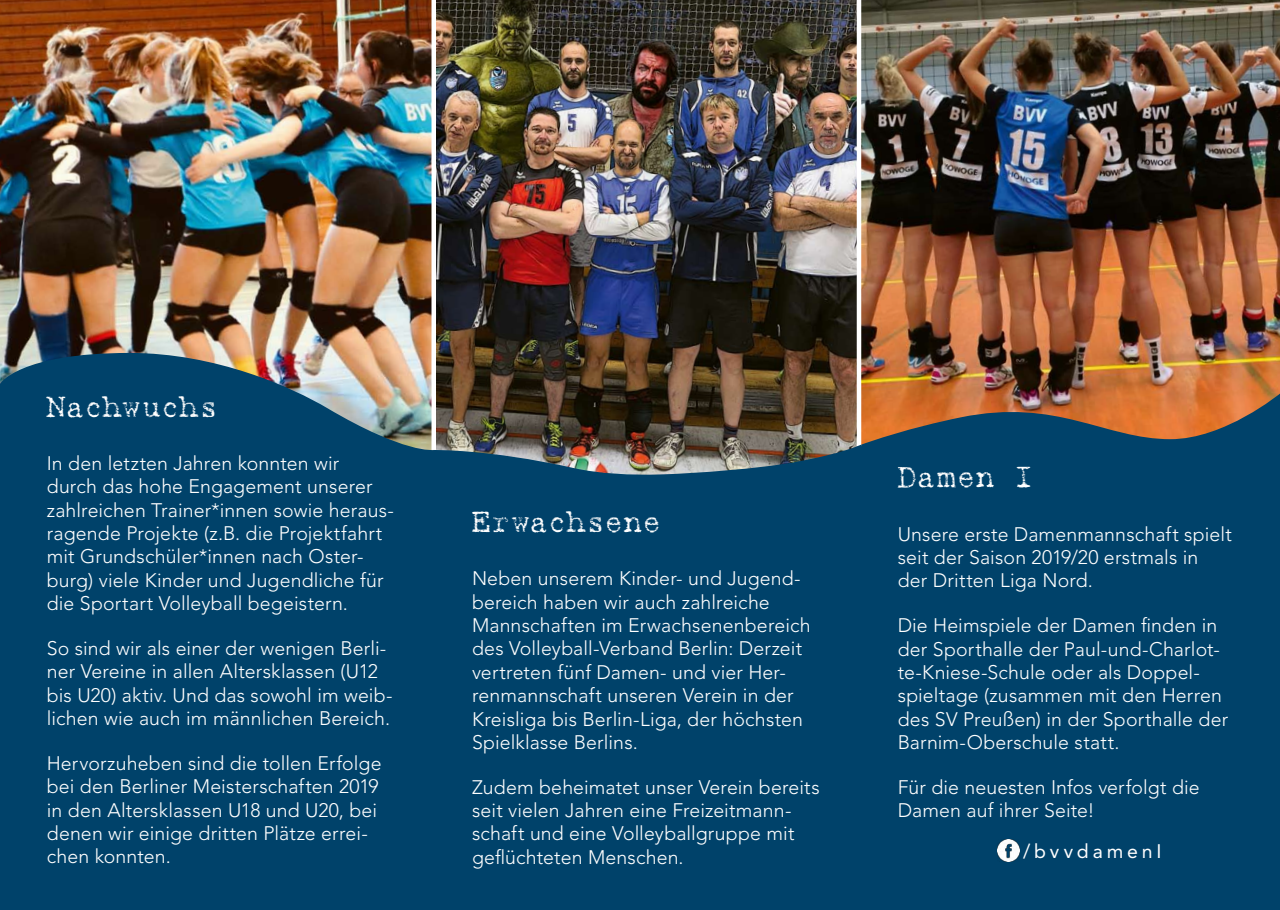
<style>
.page{position:relative;width:1280px;height:910px;background:#fff}
.page>*{position:absolute;margin:0;border:0;box-sizing:border-box;transform-origin:0 0}
.t1{font:30px "Batik";letter-spacing:.045em;color:#fff}
.t2{font:300 19.5px/23.4px "Avenir LT Std";letter-spacing:.005em;color:#fff}
.t3{font:19.5px "Avenir LT Std";letter-spacing:.2em;color:#fff}
</style>
<div class="page">
<div style="left:0;top:286px;width:1280px;height:624px;background:#00426a"></div>
<img style="left:861px;top:0;width:419px;height:445px">
<img style="left:436px;top:0;width:421px;height:475px">
<img style="left:0;top:0;width:434px;height:451px">
<div style="left:431px;top:0;width:5px;height:450px;background:#fff"></div>
<hr style="left:857px;top:0;width:4px;height:447px;background:#fff">
<img style="left:998px;top:840px;width:21px;height:21px">
<h1 class="t1" style="left:47px;top:394px;width:172px">Nachwuchs</h1>
<p class="t2" style="left:47px;top:451px;width:349px">In den letzten Jahren konnten wir durch das hohe Engagement unserer zahlreichen Trainer*innen sowie heraus&shy;ragende Projekte (z.B. die Projektfahrt mit Grundschüler*innen nach Oster&shy;burg) viele Kinder und Jugendliche für die Sportart Volleyball begeistern.</p>
<p class="t2" style="left:47px;top:637px;width:347px">So sind wir als einer der wenigen Berli&shy;ner Vereine in allen Altersklassen (U12 bis U20) aktiv. Und das sowohl im weib&shy;lichen wie auch im männlichen Bereich.</p>
<p class="t2" style="left:47px;top:751px;width:336px">Hervorzuheben sind die tollen Erfolge bei den Berliner Meisterschaften 2019 in den Altersklassen U18 und U20, bei denen wir einige dritten Plätze errei&shy;chen konnten.</p>
<h1 class="t1" style="left:472px;top:509px;width:190px">Erwachsene</h1>
<p class="t2" style="left:472px;top:567px;width:340px">Neben unserem Kinder- und Jugend&shy;bereich haben wir auch zahlreiche Mannschaften im Erwachsenenbereich des Volleyball-Verband Berlin: Derzeit vertreten fünf Damen- und vier Her&shy;renmannschaft unseren Verein in der Kreisliga bis Berlin-Liga, der höchsten Spielklasse Berlins.</p>
<p class="t2" style="left:472px;top:775px;width:349px">Zudem beheimatet unser Verein bereits seit vielen Jahren eine Freizeitmann&shy;schaft und eine Volleyballgruppe mit geflüchteten Menschen.</p>
<h1 class="t1" style="left:898px;top:465px;width:136px">Damen I</h1>
<p class="t2" style="left:898px;top:522px;width:336px">Unsere erste Damenmannschaft spielt seit der Saison 2019/20 erstmals in der Dritten Liga Nord.</p>
<p class="t2" style="left:898px;top:614px;width:332px">Die Heimspiele der Damen finden in der Sporthalle der Paul-und-Charlot&shy;te-Kniese-Schule oder als Doppel&shy;spieltage (zusammen mit den Herren des SV Preußen) in der Sporthalle der Barnim-Oberschule statt.</p>
<p class="t2" style="left:898px;top:775px;width:304px">Für die neuesten Infos verfolgt die<br>Damen auf ihrer Seite!</p>
<p class="t3" style="left:1023px;top:840px;width:140px">/bvvdamenI</p>
</div>
